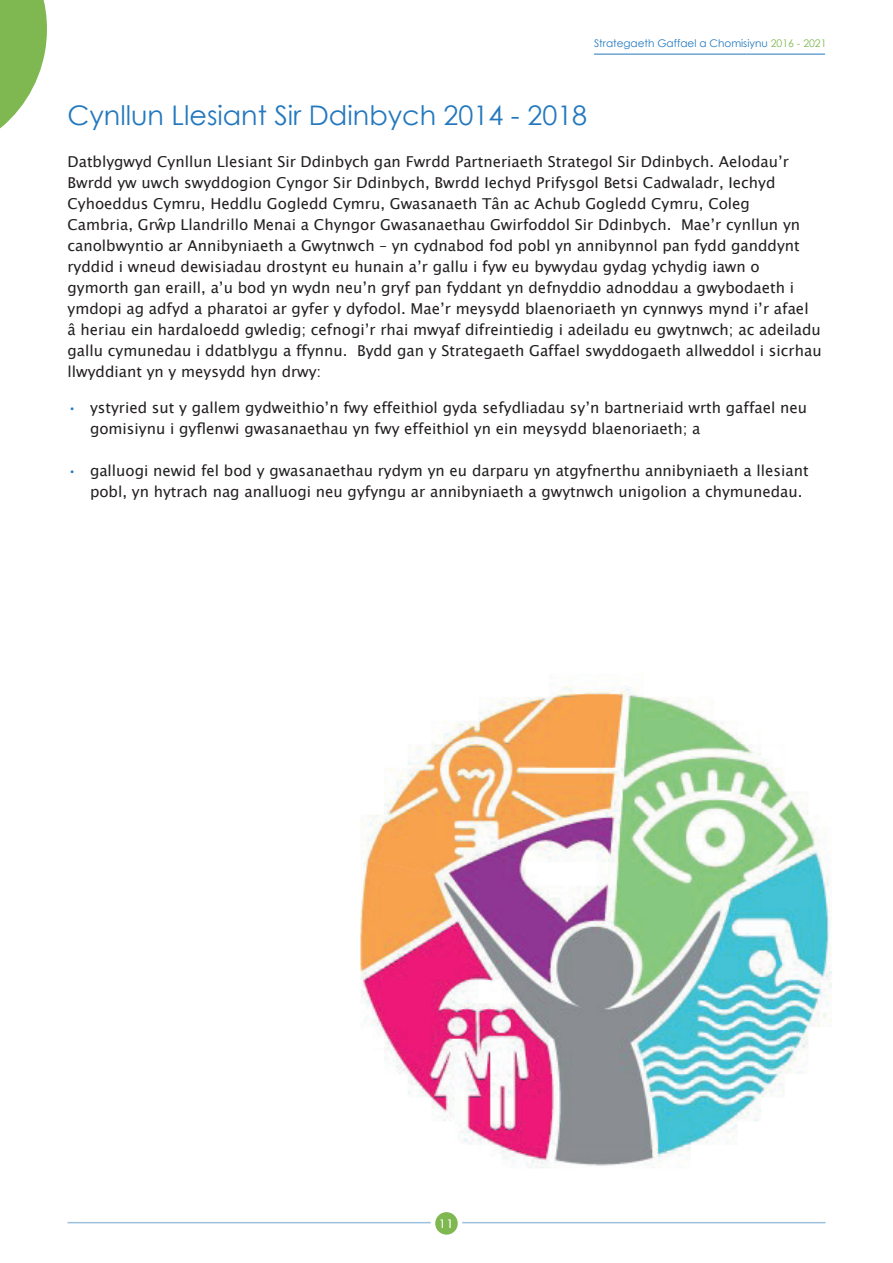
<style>
.page{position:relative;width:893px;height:1263px;background:#fff}
.page>*{position:absolute;margin:0;border:0;box-sizing:border-box;transform-origin:0 0}
.t1{font:27px "Century Gothic";color:#2378be}
.t2{font:15px/21px "Lucida Sans Unicode";color:#231f20}
.t3{font:12px "Lucida Sans Unicode";color:#fff}
.t4{font:10.5px "Century Gothic";color:#2378be}
.s1{color:#7fb851}
.s2{color:#2378be}
</style>
<div class="page">
<hr style="left:68px;top:1222px;width:757px;height:1px;background:#9bc0dd">
<svg style="left:433px;top:1210px;width:27px;height:27px"></svg>
<div style="left:431px;top:1208px;width:31px;height:31px;border:4px solid #fff;border-radius:50%"></div>
<hr style="left:594px;top:54px;width:231px;height:1px;background:#2378be">
<img style="left:360px;top:685px;width:472px;height:483px">
<svg style="left:0;top:0;width:47px;height:129px"></svg>
<p class="t4" style="left:594px;top:36px;width:234px">Strategaeth Gaffael a Chomisiynu <span class="s1">2016 - 2021</span></p>
<h1 class="t1" style="left:68px;top:97px;width:521px">Cynllun Llesiant Sir Ddinbych 2014 - 2018</h1>
<p class="t2" style="left:68px;top:151px;width:756px">Datblygwyd Cynllun Llesiant Sir Ddinbych gan Fwrdd Partneriaeth Strategol Sir Ddinbych. Aelodau’r Bwrdd yw uwch swyddogion Cyngor Sir Ddinbych, Bwrdd Iechyd Prifysgol Betsi Cadwaladr, Iechyd Cyhoeddus Cymru, Heddlu Gogledd Cymru, Gwasanaeth Tân ac Achub Gogledd Cymru, Coleg<br>Cambria, Grŵp Llandrillo Menai a Chyngor Gwasanaethau Gwirfoddol Sir Ddinbych. Mae’r cynllun yn canolbwyntio ar Annibyniaeth a Gwytnwch – yn cydnabod fod pobl yn annibynnol pan fydd ganddynt ryddid i wneud dewisiadau drostynt eu hunain a’r gallu i fyw eu bywydau gydag ychydig iawn o gymorth gan eraill, a’u bod yn wydn neu’n gryf pan fyddant yn defnyddio adnoddau a gwybodaeth i ymdopi ag adfyd a pharatoi ar gyfer y dyfodol. Mae’r meysydd blaenoriaeth yn cynnwys mynd i’r afael<br>â heriau ein hardaloedd gwledig; cefnogi’r rhai mwyaf difreintiedig i adeiladu eu gwytnwch; ac adeiladu gallu cymunedau i ddatblygu a ffynnu. Bydd gan y Strategaeth Gaffael swyddogaeth allweddol i sicrhau llwyddiant yn y meysydd hyn drwy:</p>
<p class="t2" style="left:90px;top:397px;width:719px;text-indent:-22px"><span class="s2">•</span> ystyried sut y gallem gydweithio’n fwy effeithiol gyda sefydliadau sy’n bartneriaid wrth gaffael neu gomisiynu i gyflenwi gwasanaethau yn fwy effeithiol yn ein meysydd blaenoriaeth; a</p>
<p class="t2" style="left:90px;top:460px;width:720px;text-indent:-22px"><span class="s2">•</span> galluogi newid fel bod y gwasanaethau rydym yn eu darparu yn atgyfnerthu annibyniaeth a llesiant pobl, yn hytrach nag analluogi neu gyfyngu ar annibyniaeth a gwytnwch unigolion a chymunedau.</p>
<p class="t3" style="left:439px;top:1214px;width:17px">11</p>
</div>
